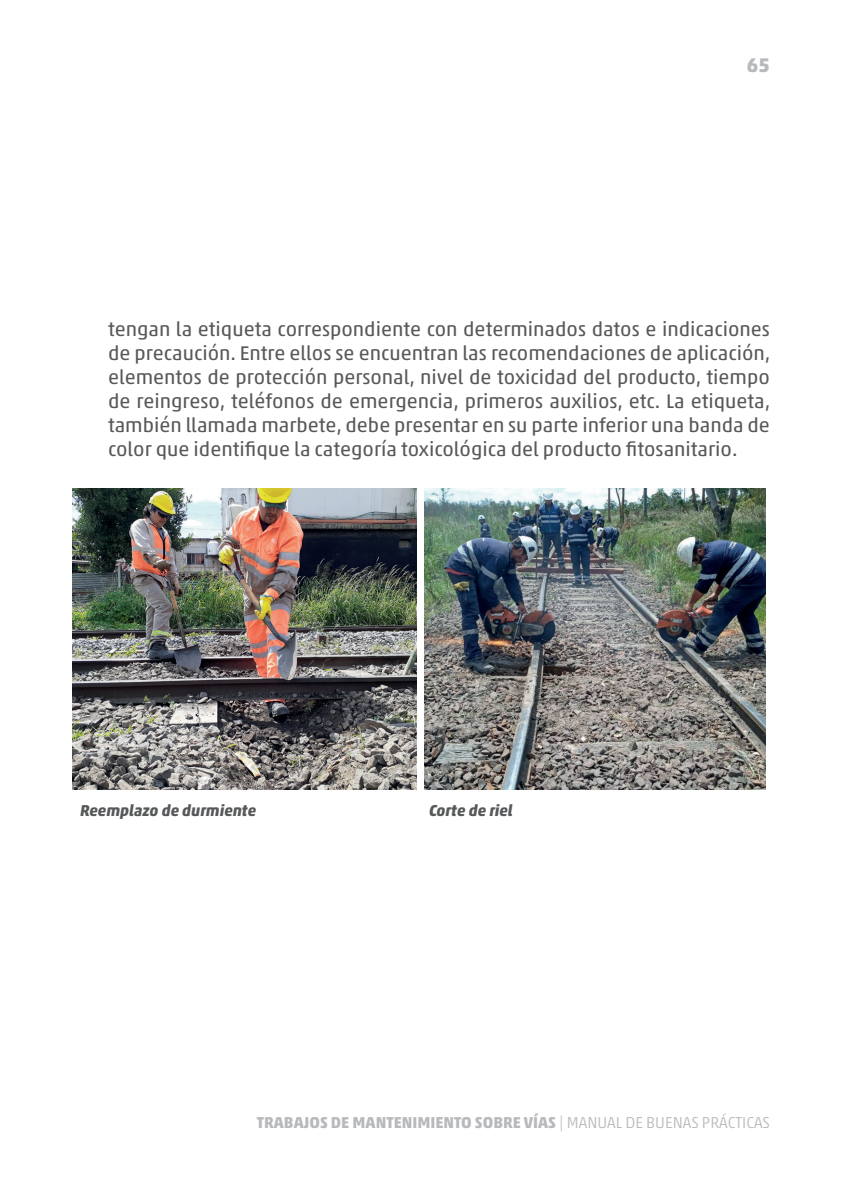
<style>
.page{position:relative;width:842px;height:1191px;background:#fff}
.page>*{position:absolute;margin:0;border:0;box-sizing:border-box;transform-origin:0 0}
.t1{font:20px/24px "Akko Pro";color:#57585a;text-align:justify}
.t2{font:700 20px "Akko Pro";color:#b8b9bc}
.t3{font:700 16px "Akko Pro";color:#b8b9bc}
.t4{font:italic 700 16px "Akko Pro";color:#57585a}
.s1{font-weight:300}
</style>
<div class="page">
<img style="left:72px;top:488px;width:345px;height:301px">
<img style="left:425px;top:488px;width:341px;height:301px">
<p class="t2" style="left:747px;top:53px;width:25px">65</p>
<p class="t1" style="left:108px;top:317px;width:664px">tengan la etiqueta correspondiente con determinados datos e indicaciones de precaución. Entre ellos se encuentran las recomendaciones de aplicación, elementos de protección personal, nivel de toxicidad del producto, tiempo de reingreso, teléfonos de emergencia, primeros auxilios, etc. La etiqueta, también llamada marbete, debe presentar en su parte inferior una banda de color que identifique la categoría toxicológica del producto fitosanitario.</p>
<p class="t4" style="left:80px;top:801px;width:178px">Reemplazo de durmiente</p>
<p class="t4" style="left:429px;top:801px;width:85px">Corte de riel</p>
<p class="t3" style="left:257px;top:1113px;width:515px">TRABAJOS DE MANTENIMIENTO SOBRE VÍAS <span class="s1">| MANUAL DE BUENAS PRÁCTICAS</span></p>
</div>
